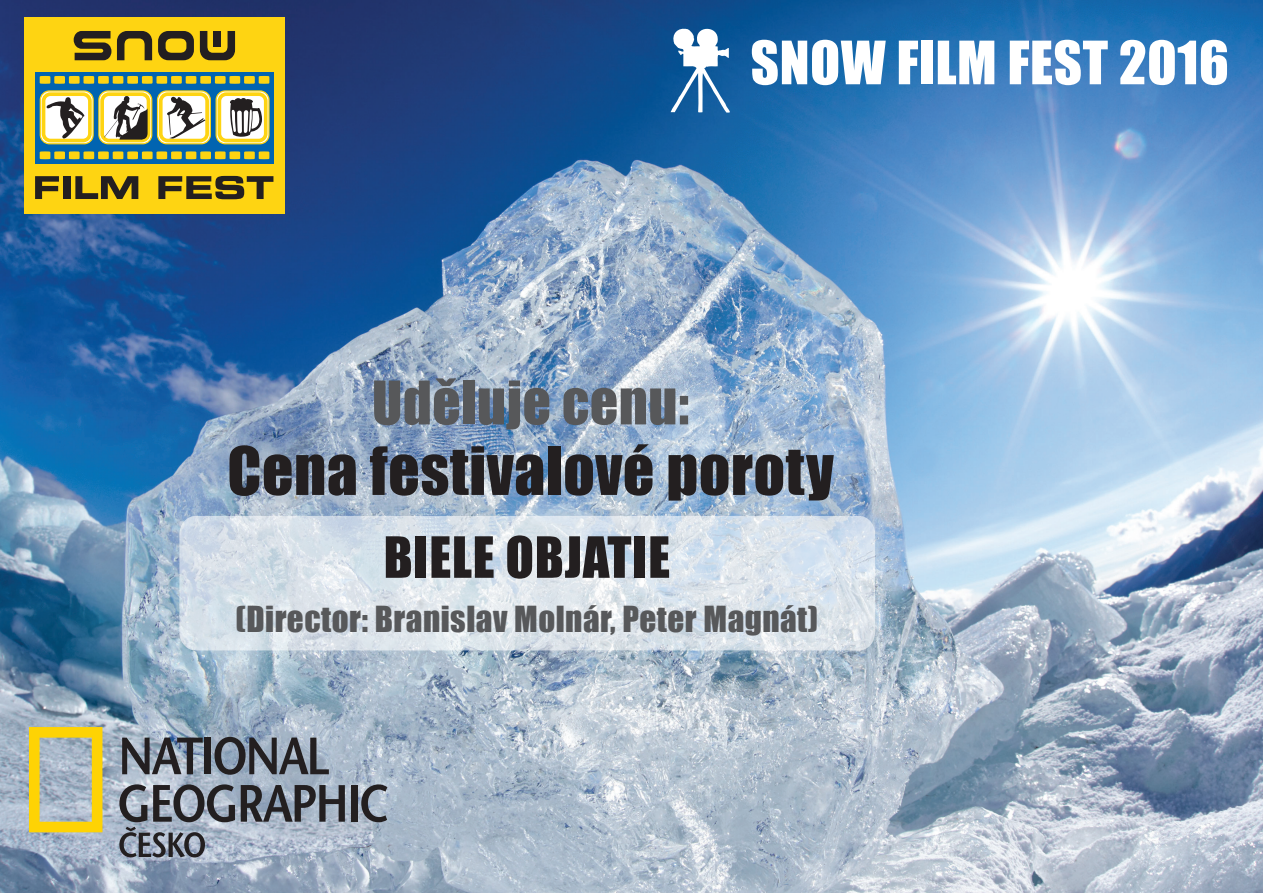
<style>
.page{position:relative;width:1263px;height:893px;background:#fff}
.page>*{position:absolute;margin:0;border:0;box-sizing:border-box;transform-origin:0 0}
.t1{font:61.5px "Impact";letter-spacing:.01em;color:#231f20}
.t2{font:55.5px "Impact";letter-spacing:.01em;color:#57585a}
.t3{font:55.2px "Impact";letter-spacing:.01em;color:#fff}
.t4{font:52.5px "Impact";letter-spacing:.015em;color:#231f20}
.t5{font:33px "Impact";letter-spacing:.015em;color:#57585a}
</style>
<div class="page">
<img style="left:0;top:0;width:1263px;height:893px">
<svg style="left:29px;top:727px;width:73px;height:105px;background:#cbc173"></svg>
<div style="left:205px;top:738px;width:6px;height:36px;background:#231f20"></div>
<svg style="left:122px;top:737px;width:81px;height:37px;background:#6d747e"></svg>
<svg style="left:214px;top:737px;width:115px;height:38px;background:#6c7480"></svg>
<svg style="left:241px;top:785px;width:104px;height:37px;background:#646a74"></svg>
<div style="left:351px;top:785px;width:6px;height:37px;background:#231f20"></div>
<svg style="left:361px;top:784px;width:26px;height:38px"></svg>
<svg style="left:119px;top:784px;width:116px;height:73px;background:#808792"></svg>
<svg style="left:671px;top:25px;width:59px;height:88px"></svg>
<svg style="left:179px;top:516px;width:696px;height:134px;background:#d9e2eb"></svg>
<div style="left:24px;top:17px;width:260px;height:197px;background:#fed412"></div>
<div style="left:35px;top:72px;width:238px;height:91px;background:#0164b1"></div>
<svg style="left:40px;top:76px;width:230px;height:8px"></svg>
<svg style="left:40px;top:151px;width:230px;height:8px"></svg>
<svg style="left:40px;top:90px;width:230px;height:54px;background:#bdba8c"></svg>
<svg style="left:35px;top:176px;width:24px;height:23px"></svg>
<div style="left:63px;top:176px;width:7px;height:23px;background:#231f20"></div>
<svg style="left:75px;top:176px;width:63px;height:23px"></svg>
<svg style="left:158px;top:176px;width:115px;height:23px"></svg>
<svg style="left:74px;top:31px;width:37px;height:29px"></svg>
<svg style="left:117px;top:31px;width:35px;height:29px"></svg>
<svg style="left:200px;top:31px;width:35px;height:29px"></svg>
<svg style="left:158px;top:31px;width:36px;height:29px"></svg>
<h3 class="t3" style="left:750px;top:20px;width:480px">SNOW FILM FEST 2016</h3>
<h2 class="t2" style="left:372px;top:360px;width:319px">Uděluje cenu:</h2>
<h1 class="t1" style="left:227px;top:423px;width:608px">Cena festivalové poroty</h1>
<h3 class="t4" style="left:384px;top:516px;width:288px">BIELE OBJATIE</h3>
<p class="t5" style="left:236px;top:593px;width:584px">(Director: Branislav Molnár, Peter Magnát)</p>
</div>
